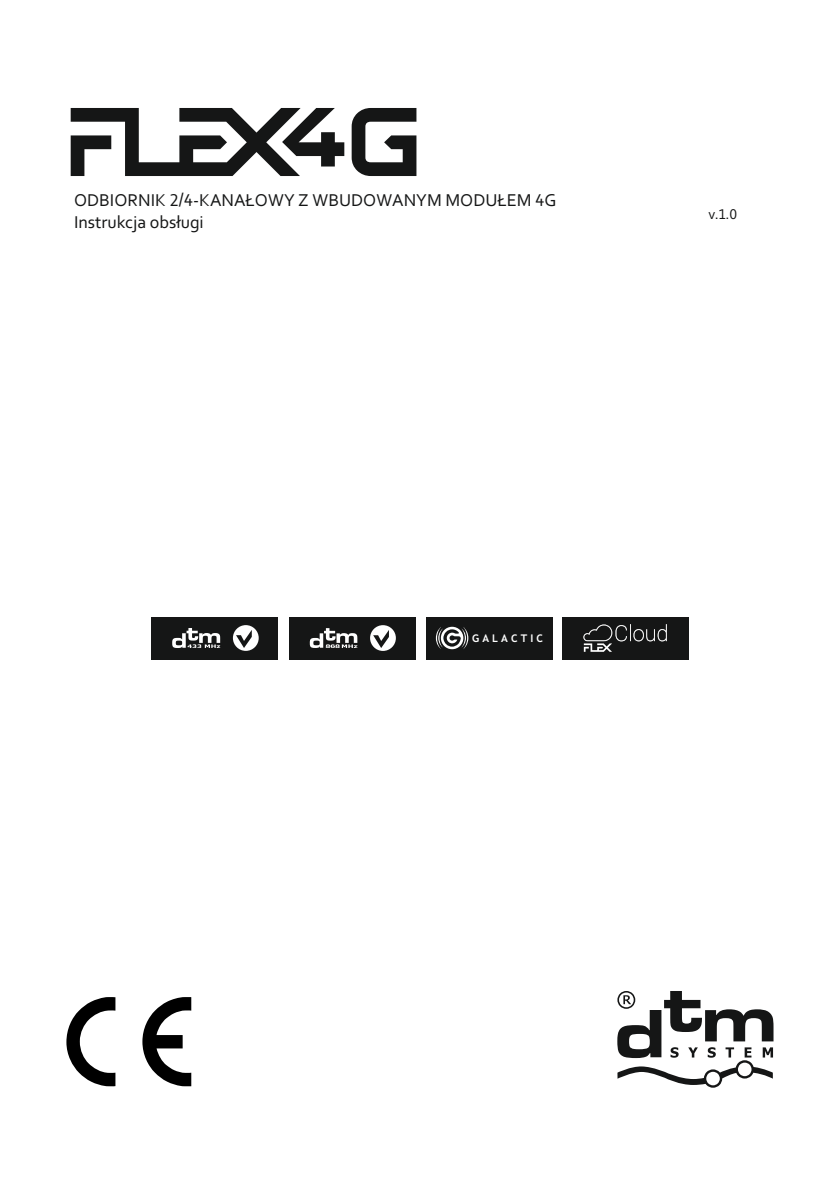
<style>
.page{position:relative;width:840px;height:1191px;background:#fff}
.page>*{position:absolute;margin:0;border:0;box-sizing:border-box;transform-origin:0 0}
.t1{font:18px/22px "Corebal";color:#151616}
.t2{font:15px "Corebal";color:#151616}
.t3{font:700 10.6px "Trebuchet MS";letter-spacing:.3em;color:#fff}
</style>
<div class="page">
<svg style="left:71px;top:108px;width:345px;height:68px"></svg>
<svg style="left:66px;top:997px;width:49px;height:89px"></svg>
<svg style="left:142px;top:997px;width:49px;height:89px"></svg>
<svg style="left:617px;top:991px;width:156px;height:96px"></svg>
<div style="left:151px;top:617px;width:127px;height:42px;background:#151616"></div>
<svg style="left:172px;top:628px;width:48px;height:20px"></svg>
<svg style="left:233px;top:625px;width:25px;height:26px"></svg>
<div style="left:288px;top:617px;width:127px;height:42px;background:#151616"></div>
<svg style="left:309px;top:628px;width:48px;height:20px"></svg>
<svg style="left:370px;top:625px;width:25px;height:26px"></svg>
<div style="left:561px;top:617px;width:127px;height:42px;background:#151616"></div>
<svg style="left:583px;top:624px;width:83px;height:28px"></svg>
<div style="left:426px;top:617px;width:127px;height:42px;background:#151616"></div>
<svg style="left:435px;top:626px;width:33px;height:23px"></svg>
<p class="t1" style="left:74px;top:190px;width:484px">ODBIORNIK 2/4-KANAŁOWY Z WBUDOWANYM MODUŁEM 4G<br>Instrukcja obsługi</p>
<p class="t2" style="left:708px;top:207px;width:30px">v.1.0</p>
<p class="t3" style="left:472px;top:634px;width:72px">GALACTIC</p>
</div>
